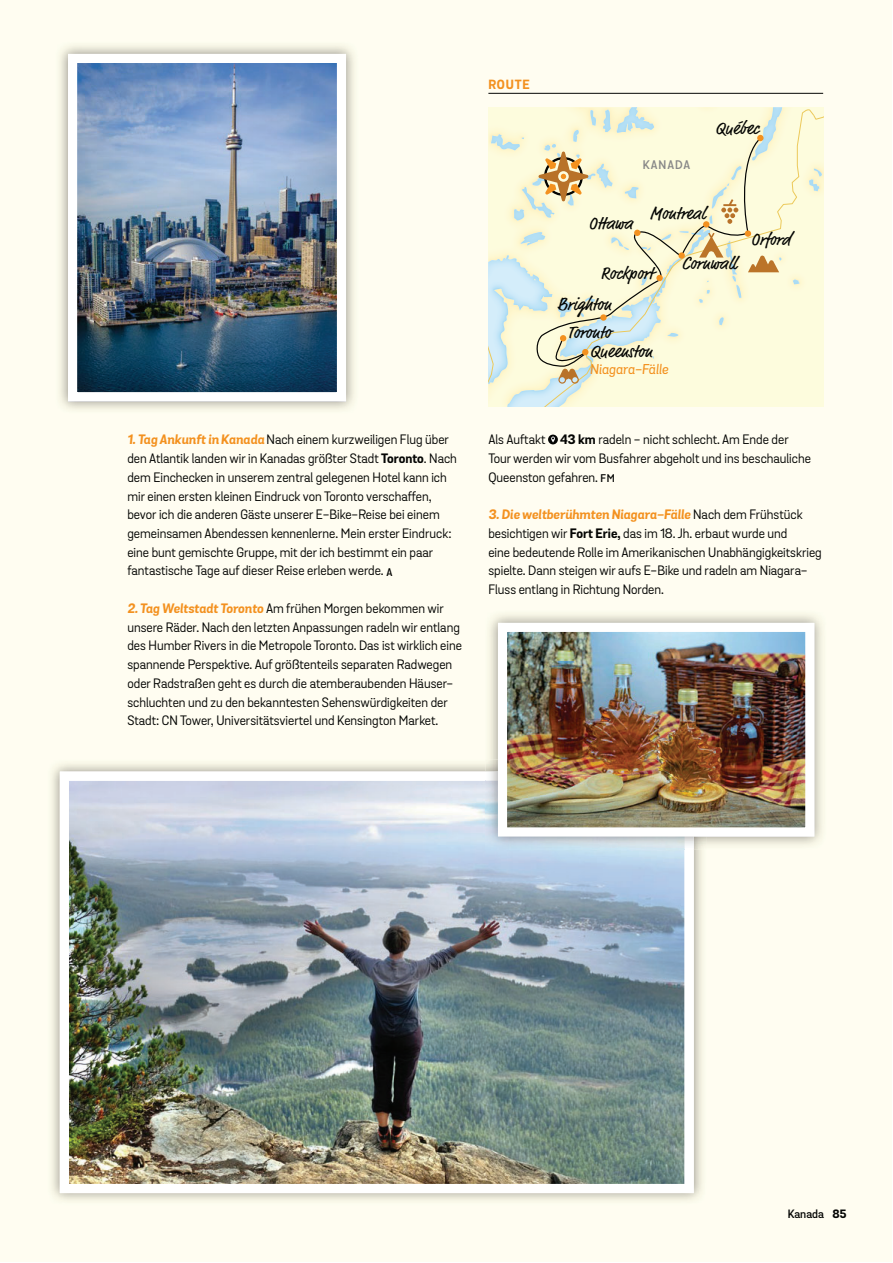
<style>
.page{position:relative;width:893px;height:1263px;background:#fff}
.page>*{position:absolute;margin:0;border:0;box-sizing:border-box;transform-origin:0 0}
.t1{font:18.15px "Market OT";color:#040503}
.t2{font:italic 500 13.8px "Grota Sans";color:#f3911f}
.t3{font:13.2px/18.8px "Grota Sans";color:#040503}
.t4{font:700 12.9px "Grota Sans";letter-spacing:.06em;color:#f3911f}
.t5{font:600 12px "Grota Sans";letter-spacing:.08em;color:#878787}
.t6{font:600 11.7px "Grota Sans";color:#040503}
.s1{font-weight:700;font-style:italic;color:#f3911f}
.s2{font-weight:700}
.s3{font-weight:600;font-size:10.8px}
</style>
<div class="page">
<div style="left:0;top:1px;width:892px;height:1261px;background:#fffdf1"></div>
<hr style="left:488px;top:93px;width:335px;height:1px;background:#040503">
<img style="left:78px;top:64px;width:258px;height:327px">
<div style="left:68px;top:54px;width:278px;height:347px;border:9px solid #fff"></div>
<svg style="left:488px;top:107px;width:336px;height:300px"></svg>
<svg style="left:548px;top:435px;width:10px;height:9px"></svg>
<svg style="left:551px;top:437px;width:4px;height:5px"></svg>
<img style="left:51px;top:763px;width:651px;height:438px">
<img style="left:60px;top:772px;width:634px;height:421px">
<img style="left:489px;top:614px;width:333px;height:231px">
<img style="left:485px;top:772px;width:209px;height:77px">
<img style="left:508px;top:633px;width:296px;height:194px">
<div style="left:498px;top:623px;width:316px;height:214px;border:9px solid #fff"></div>
<p class="t3" style="left:127px;top:431px;width:331px"><span class="s1">1. Tag Ankunft in Kanada</span> Nach einem kurzweiligen Flug über den Atlantik landen wir in Kanadas größter Stadt <span class="s2">Toronto</span>. Nach dem Einchecken in unserem zentral gelegenen Hotel kann ich mir einen ersten kleinen Eindruck von Toronto verschaffen, bevor ich die anderen Gäste unserer E-Bike-Reise bei einem gemeinsamen Abendessen kennenlerne. Mein erster Eindruck: eine bunt gemischte Gruppe, mit der ich bestimmt ein paar fantastische Tage auf dieser Reise erleben werde. <span class="s3">A</span></p>
<p class="t3" style="left:127px;top:600px;width:336px"><span class="s1">2. Tag Weltstadt Toronto</span> Am frühen Morgen bekommen wir unsere Räder. Nach den letzten Anpassungen radeln wir entlang des Humber Rivers in die Metropole Toronto. Das ist wirklich eine spannende Perspektive. Auf größtenteils separaten Radwegen oder Radstraßen geht es durch die atemberaubenden Häuser&shy;schluchten und zu den bekanntesten Sehenswürdigkeiten der Stadt: CN Tower, Universitätsviertel und Kensington Market.</p>
<p class="t4" style="left:488px;top:80px;width:43px">ROUTE</p>
<p class="t5" style="left:643px;top:158px;width:49px">KANADA</p>
<h1 class="t1" style="left:715px;top:120px;width:45px">Québec</h1>
<h1 class="t1" style="left:588px;top:215px;width:46px">Ottawa</h1>
<h1 class="t1" style="left:650px;top:205px;width:57px">Montreal</h1>
<h1 class="t1" style="left:751px;top:231px;width:42px">Orford</h1>
<h1 class="t1" style="left:600px;top:265px;width:55px">Rockport</h1>
<h1 class="t1" style="left:557px;top:296px;width:56px">Brighton</h1>
<h1 class="t1" style="left:568px;top:324px;width:45px">Toronto</h1>
<h1 class="t1" style="left:590px;top:343px;width:64px">Queenston</h1>
<p class="t2" style="left:590px;top:361px;width:80px">Niagara-Fälle</p>
<h1 class="t1" style="left:682px;top:255px;width:57px">Cornwall</h1>
<p class="t3" style="left:488px;top:431px;width:324px">Als Auftakt <span class="s2">43 km</span> radeln - nicht schlecht. Am Ende der<br>Tour werden wir vom Busfahrer abgeholt und ins beschauliche<br>Queenston gefahren. <span class="s3">FM</span></p>
<p class="t3" style="left:488px;top:506px;width:335px"><span class="s1">3. Die weltberühmten Niagara-Fälle</span> Nach dem Frühstück besichtigen wir <span class="s2">Fort Erie,</span> das im 18. Jh. erbaut wurde und<br>eine bedeutende Rolle im Amerikanischen Unabhängigkeitskrieg spielte. Dann steigen wir aufs E-Bike und radeln am Niagara-Fluss entlang in Richtung Norden.</p>
<p class="t6" style="left:788px;top:1207px;width:60px">Kanada <span class="s2">85</span></p>
</div>
